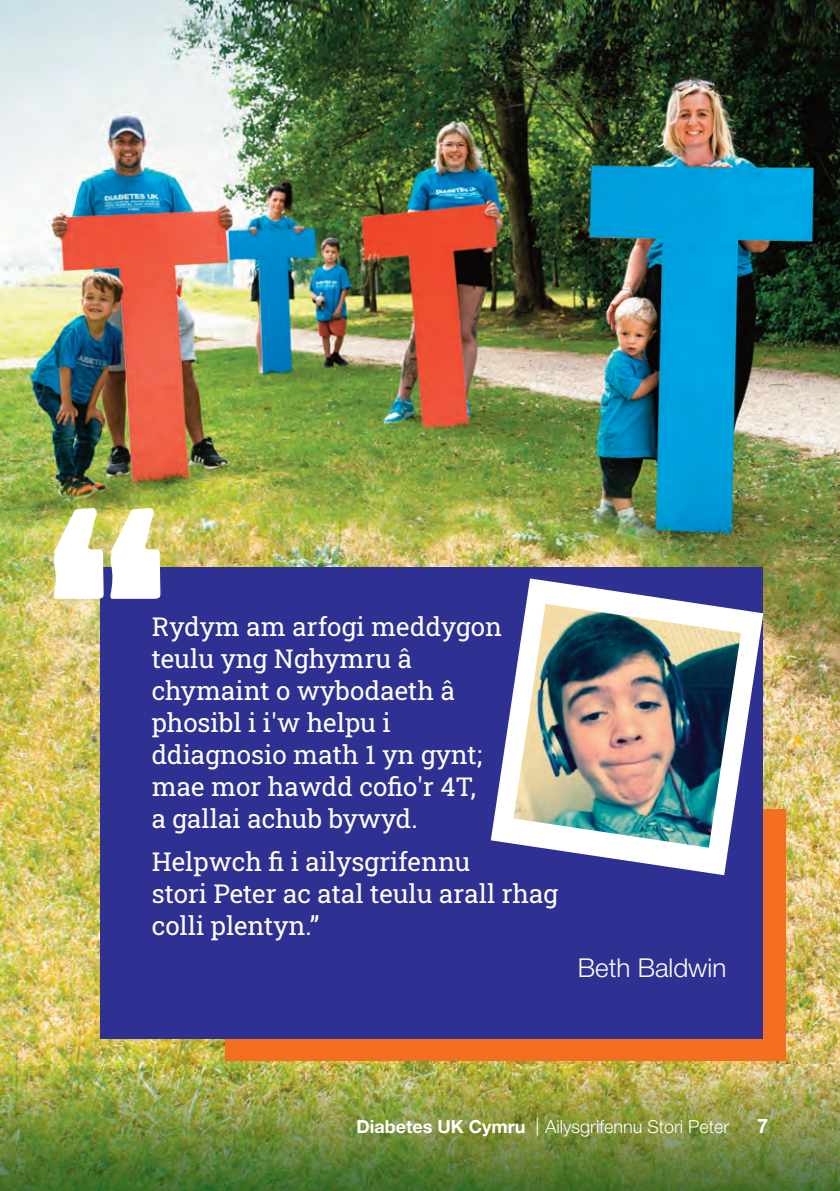
<style>
.page{position:relative;width:840px;height:1191px;background:#fff}
.page>*{position:absolute;margin:0;border:0;box-sizing:border-box;transform-origin:0 0}
.t1{font:402.2px "Cheddar Gothic Sans";color:#fff}
.t2{font:26px/32px "Roboto Slab";color:#fff}
.t3{font:300 26px "Helvetica Neue LT Std";color:#fff}
.t4{font:700 20px "Helvetica Neue LT Std";color:#fff}
.t5{font:300 18px "Helvetica Neue LT Std";color:#fff}
.s1{font-weight:700}
</style>
<div class="page">
<img style="left:0;top:0;width:839px;height:1064px">
<img style="left:0;top:1064px;width:839px;height:127px">
<div style="left:225px;top:809px;width:560px;height:251px;background:#f36e21"></div>
<div style="left:101px;top:567px;width:661px;height:471px;background:#2e3092"></div>
<svg style="left:490px;top:578px;width:273px;height:297px"></svg>
<img style="left:513px;top:604px;width:227px;height:243px">
<hr style="left:0;top:183px;width:1px;height:851px;background:#2e3092">
<h1 class="t1" style="left:40px;top:505px;width:135px">‘‘</h1>
<p class="t2" style="left:152px;top:610px;width:352px">Rydym am arfogi meddygon teulu yng Nghymru â chymaint o wybodaeth â phosibl i i'w helpu i ddiagnosio math 1 yn gynt; mae mor hawdd cofio'r 4T,<br>a gallai achub bywyd.</p>
<p class="t2" style="left:152px;top:846px;width:408px">Helpwch fi i ailysgrifennu<br>stori Peter ac atal teulu arall rhag colli plentyn.”</p>
<p class="t3" style="left:577px;top:958px;width:150px">Beth Baldwin</p>
<p class="t5" style="left:356px;top:1120px;width:374px"><span class="s1">Diabetes UK Cymru</span> | Ailysgrifennu Stori Peter</p>
<p class="t4" style="left:756px;top:1119px;width:13px">7</p>
</div>
